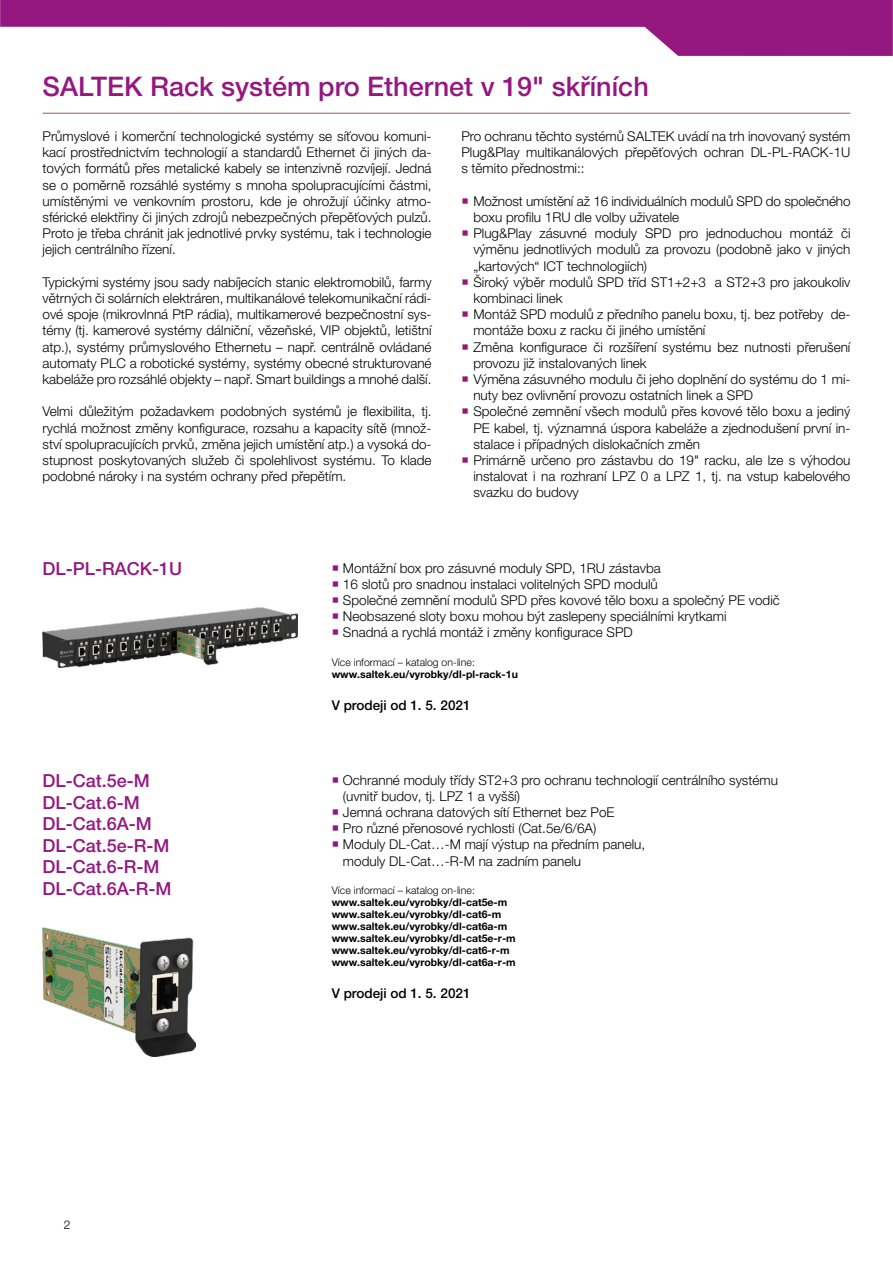
<style>
.page{position:relative;width:893px;height:1263px;background:#fff}
.page>*{position:absolute;margin:0;border:0;box-sizing:border-box;transform-origin:0 0}
.t1{font:500 27px "Helvetica Neue LT Pro";color:#951881}
.t2{font:500 18px/21.6px "Helvetica Neue LT Pro";color:#951881}
.t3{font:300 13.5px/16.2px "Helvetica Neue LT Pro";color:#000}
.t4{font:500 13.5px "Helvetica Neue LT Pro";color:#000}
.t5{font:300 12px "Helvetica Neue LT Pro";color:#000}
.t6{font:700 10.5px/12px "Helvetica Neue LT Pro";color:#000}
.t7{font:300 10.5px "Helvetica Neue LT Pro";color:#000}
.s1{color:#951881}
</style>
<div class="page">
<svg style="left:0;top:0;width:893px;height:56px;fill:#951881"></svg>
<hr style="left:43px;top:113px;width:807px;height:1px;background:#a84b97">
<img style="left:43px;top:607px;width:255px;height:60px">
<img style="left:43px;top:927px;width:153px;height:130px">
<h1 class="t1" style="left:43px;top:70px;width:608px">SALTEK Rack systém pro Ethernet v 19" skříních</h1>
<p class="t3" style="left:43px;top:128px;width:391px;text-align:justify">Průmyslové i komerční technologické systémy se síťovou komuni&shy;kací prostřednictvím technologií a standardů Ethernet či jiných da&shy;tových formátů přes metalické kabely se intenzivně rozvíjejí. Jedná se o poměrně rozsáhlé systémy s mnoha spolupracujícími částmi, umístěnými ve venkovním prostoru, kde je ohrožují účinky atmo&shy;sférické elektřiny či jiných zdrojů nebezpečných přepěťových pulzů.<br>Proto je třeba chránit jak jednotlivé prvky systému, tak i technologie jejich centrálního řízení.</p>
<p class="t3" style="left:43px;top:274px;width:391px;text-align:justify">Typickými systémy jsou sady nabíjecích stanic elektromobilů, farmy větrných či solárních elektráren, multikanálové telekomunikační rádi&shy;ové spoje (mikrovlnná PtP rádia), multikamerové bezpečnostní sys&shy;témy (tj. kamerové systémy dálniční, vězeňské, VIP objektů, letištní atp.), systémy průmyslového Ethernetu – např. centrálně ovládané automaty PLC a robotické systémy, systémy obecné strukturované kabeláže pro rozsáhlé objekty – např. Smart buildings a mnohé další.</p>
<p class="t3" style="left:43px;top:403px;width:391px;text-align:justify">Velmi důležitým požadavkem podobných systémů je flexibilita, tj. rychlá možnost změny konfigurace, rozsahu a kapacity sítě (množ&shy;ství spolupracujících prvků, změna jejich umístění atp.) a vysoká do&shy;stupnost poskytovaných služeb či spolehlivost systému. To klade podobné nároky i na systém ochrany před přepětím.</p>
<p class="t3" style="left:461px;top:128px;width:391px;text-align:justify">Pro ochranu těchto systémů SALTEK uvádí na trh inovovaný systém Plug&amp;Play multikanálových přepěťových ochran DL-PL-RACK-1U s těmito přednostmi::</p>
<p class="t3" style="left:473px;top:193px;width:379px;text-indent:-12px"><span class="s1">○</span> Možnost umístění až 16 individuálních modulů SPD do společného boxu profilu 1RU dle volby uživatele</p>
<p class="t3" style="left:473px;top:225px;width:379px;text-align:justify;text-indent:-12px"><span class="s1">○</span> Plug&amp;Play zásuvné moduly SPD pro jednoduchou montáž či výměnu jednotlivých modulů za provozu (podobně jako v jiných „kartových“ ICT technologiích)</p>
<p class="t3" style="left:473px;top:274px;width:379px;text-indent:-12px"><span class="s1">○</span> Široký výběr modulů SPD tříd ST1+2+3 a ST2+3 pro jakoukoliv kombinaci linek</p>
<p class="t3" style="left:473px;top:306px;width:379px;text-indent:-12px"><span class="s1">○</span> Montáž SPD modulů z předního panelu boxu, tj. bez potřeby de&shy;montáže boxu z racku či jiného umístění</p>
<p class="t3" style="left:473px;top:338px;width:379px;text-indent:-12px"><span class="s1">○</span> Změna konfigurace či rozšíření systému bez nutnosti přerušení provozu již instalovaných linek</p>
<p class="t3" style="left:473px;top:371px;width:379px;text-indent:-12px"><span class="s1">○</span> Výměna zásuvného modulu či jeho doplnění do systému do 1 mi&shy;nuty bez ovlivnění provozu ostatních linek a SPD</p>
<p class="t3" style="left:473px;top:403px;width:379px;text-align:justify;text-indent:-12px"><span class="s1">○</span> Společné zemnění všech modulů přes kovové tělo boxu a jediný PE kabel, tj. významná úspora kabeláže a zjednodušení první in&shy;stalace i případných dislokačních změn</p>
<p class="t3" style="left:473px;top:452px;width:379px;text-align:justify;text-indent:-12px"><span class="s1">○</span> Primárně určeno pro zástavbu do 19" racku, ale lze s výhodou instalovat i na rozhraní LPZ 0 a LPZ 1, tj. na vstup kabelového svazku do budovy</p>
<h2 class="t2" style="left:43px;top:558px;width:141px">DL-PL-RACK-1U</h2>
<p class="t3" style="left:332px;top:559px;width:331px"><span class="s1">○</span> Montážní box pro zásuvné moduly SPD, 1RU zástavba</p>
<p class="t3" style="left:332px;top:575px;width:328px"><span class="s1">○</span> 16 slotů pro snadnou instalaci volitelných SPD modulů</p>
<p class="t3" style="left:332px;top:592px;width:450px"><span class="s1">○</span> Společné zemnění modulů SPD přes kovové tělo boxu a společný PE vodič</p>
<p class="t3" style="left:332px;top:608px;width:396px"><span class="s1">○</span> Neobsazené sloty boxu mohou být zaslepeny speciálními krytkami</p>
<p class="t3" style="left:332px;top:624px;width:303px"><span class="s1">○</span> Snadná a rychlá montáž i změny konfigurace SPD</p>
<p class="t7" style="left:332px;top:655px;width:145px">Více informací – katalog on-line:</p>
<p class="t6" style="left:332px;top:668px;width:188px">www.saltek.eu/vyrobky/dl-pl-rack-1u</p>
<p class="t4" style="left:332px;top:697px;width:140px">V prodeji od 1. 5. 2021</p>
<h2 class="t2" style="left:43px;top:770px;width:131px">DL-Cat.5e-M<br>DL-Cat.6-M<br>DL-Cat.6A-M<br>DL-Cat.5e-R-M<br>DL-Cat.6-R-M<br>DL-Cat.6A-R-M</h2>
<p class="t5" style="left:64px;top:1217px;width:8px">2</p>
<p class="t3" style="left:343px;top:771px;width:436px;text-indent:-11px"><span class="s1">○</span> Ochranné moduly třídy ST2+3 pro ochranu technologií centrálního systému (uvnitř budov, tj. LPZ 1 a vyšší)</p>
<p class="t3" style="left:332px;top:804px;width:284px"><span class="s1">○</span> Jemná ochrana datových sítí Ethernet bez PoE</p>
<p class="t3" style="left:332px;top:820px;width:266px"><span class="s1">○</span> Pro různé přenosové rychlosti (Cat.5e/6/6A)</p>
<p class="t3" style="left:343px;top:836px;width:304px;text-indent:-11px"><span class="s1">○</span> Moduly DL-Cat…-M mají výstup na předním panelu, moduly DL-Cat…-R-M na zadním panelu</p>
<p class="t7" style="left:332px;top:884px;width:145px">Více informací – katalog on-line:</p>
<p class="t6" style="left:332px;top:896px;width:186px">www.saltek.eu/vyrobky/dl-cat5e-m www.saltek.eu/vyrobky/dl-cat6-m www.saltek.eu/vyrobky/dl-cat6a-m www.saltek.eu/vyrobky/dl-cat5e-r-m www.saltek.eu/vyrobky/dl-cat6-r-m www.saltek.eu/vyrobky/dl-cat6a-r-m</p>
<p class="t4" style="left:332px;top:985px;width:140px">V prodeji od 1. 5. 2021</p>
</div>
